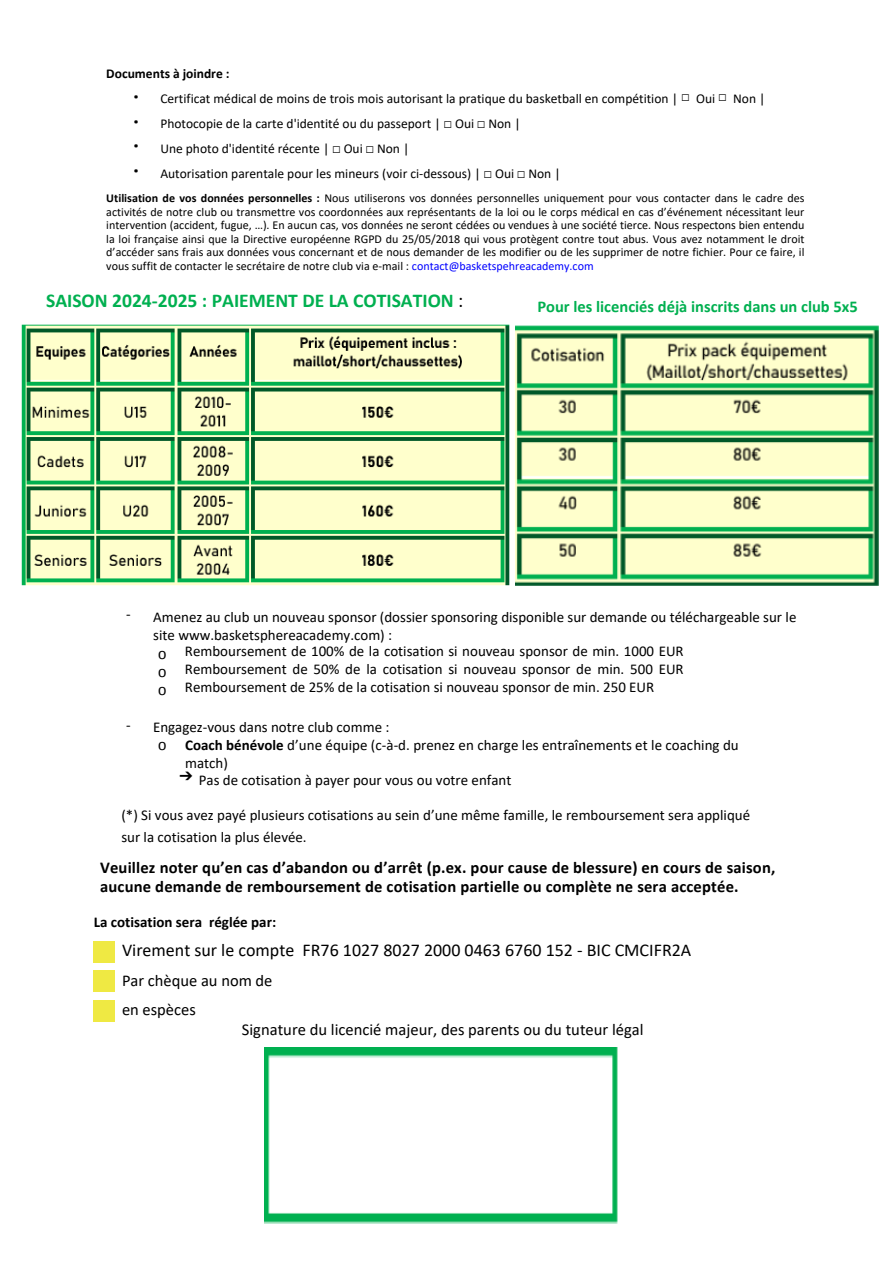
<style>
.page{position:relative;width:894px;height:1264px;background:#fff}
.page>*{position:absolute;margin:0;border:0;box-sizing:border-box;transform-origin:0 0}
.t1{font:700 19.5px "Calibri";color:#00b050}
.t2{font:18px "Calibri";color:#000}
.t3{font:700 16.5px/19.2px "Calibri";letter-spacing:.01em;color:#000}
.t4{font:16.5px/29.2px "Calibri";color:#000}
.t5{font:700 16.5px "Calibri";color:#00b050}
.t6{font:15px/18px "Calibri";color:#000}
.t7{font:700 15px "Calibri";color:#000}
.t8{font:15px/18px "Arimo";color:#000;text-align:justify}
.t9{font:15px "Free Serif";color:#000}
.t10{font:13.5px/24.8px "Calibri";color:#000}
.t11{font:700 13.5px "Calibri";color:#000}
.t12{font:13.5px/24.8px "IBM Plex Sans";color:#000;text-align:justify}
.t13{font:13.5px "Free Mono";color:#000}
.t14{font:12px/13.5px "Calibri";color:#000;text-align:justify}
.s1{font-family:"Free Mono"}
.s2{font-weight:700}
.s3{color:#00f}
.s4{font-weight:400;color:#000}
</style>
<div class="page">
<img style="left:264px;top:1047px;width:353px;height:176px">
<img style="left:21px;top:324px;width:489px;height:262px">
<img style="left:515px;top:325px;width:364px;height:261px">
<div style="left:94px;top:941px;width:21px;height:21px;background:#efe943"></div>
<div style="left:94px;top:970px;width:21px;height:21px;background:#efe943"></div>
<div style="left:94px;top:1000px;width:21px;height:21px;background:#efe943"></div>
<p class="t11" style="left:106px;top:67px;width:125px">Documents à joindre :</p>
<h6 class="t12" style="left:133px;top:83px;width:7px">• • • •</h6>
<h6 class="t10" style="left:160px;top:87px;width:519px">Certificat médical de moins de trois mois autorisant la pratique du basketball en compétition | Photocopie de la carte d'identité ou du passeport | <span class="s1">☐</span> Oui <span class="s1">☐</span> Non |<br>Une photo d'identité récente | <span class="s1">☐</span> Oui <span class="s1">☐</span> Non |<br>Autorisation parentale pour les mineurs (voir ci-dessous) | <span class="s1">☐</span> Oui <span class="s1">☐</span> Non |</h6>
<h1 class="t13" style="left:681px;top:90px;width:10px">☐</h1>
<h6 class="t10" style="left:696px;top:87px;width:21px">Oui</h6>
<h3 class="t13" style="left:718px;top:90px;width:10px">☐</h3>
<p class="t10" style="left:733px;top:87px;width:34px">Non |</p>
<p class="t14" style="left:106px;top:192px;width:699px"><span class="s2">Utilisation de vos données personnelles :</span> Nous utiliserons vos données personnelles uniquement pour vous contacter dans le cadre des activités de notre club ou transmettre vos coordonnées aux représentants de la loi ou le corps médical en cas d’événement nécessitant leur intervention (accident, fugue, …). En aucun cas, vos données ne seront cédées ou vendues à une société tierce. Nous respectons bien entendu la loi française ainsi que la Directive européenne RGPD du 25/05/2018 qui vous protègent contre tout abus. Vous avez notamment le droit d’accéder sans frais aux données vous concernant et de nous demander de les modifier ou de les supprimer de notre fichier. Pour ce faire, il vous suffit de contacter le secrétaire de notre club via e-mail : <span class="s3">contact@basketspehreacademy.com</span></p>
<p class="t1" style="left:46px;top:292px;width:419px">SAISON 2024-2025 : PAIEMENT DE LA COTISATION <span class="s4">:</span></p>
<h2 class="t5" style="left:537px;top:299px;width:322px">Pour les licenciés déjà inscrits dans un club 5x5</h2>
<h4 class="t6" style="left:126px;top:606px;width:6px">-</h4>
<h4 class="t6" style="left:153px;top:609px;width:644px">Amenez au club un nouveau sponsor (dossier sponsoring disponible sur demande ou téléchargeable sur le site www.basketsphereacademy.com) :</h4>
<p class="t8" style="left:158px;top:644px;width:10px">o o o</p>
<h4 class="t6" style="left:185px;top:643px;width:500px;text-align:justify">Remboursement de 100% de la cotisation si nouveau sponsor de min. 1000 EUR Remboursement de 50% de la cotisation si nouveau sponsor de min. 500 EUR Remboursement de 25% de la cotisation si nouveau sponsor de min. 250 EUR</h4>
<p class="t6" style="left:126px;top:717px;width:6px">-</p>
<h4 class="t6" style="left:153px;top:719px;width:238px">Engagez-vous dans notre club comme :</h4>
<p class="t8" style="left:158px;top:735px;width:10px">o</p>
<h4 class="t6" style="left:185px;top:737px;width:555px"><span class="s2">Coach bénévole</span> d’une équipe (c-à-d. prenez en charge les entraînements et le coaching du match)</h4>
<h4 class="t9" style="left:179px;top:768px;width:15px">➔</h4>
<h3 class="t6" style="left:199px;top:772px;width:314px">Pas de cotisation à payer pour vous ou votre enfant</h3>
<h3 class="t6" style="left:121px;top:805px;width:630px;line-height:21.3px">(*) Si vous avez payé plusieurs cotisations au sein d’une même famille, le remboursement sera appliqué sur la cotisation la plus élevée.</h3>
<p class="t3" style="left:100px;top:859px;width:676px">Veuillez noter qu’en cas d’abandon ou d’arrêt (p.ex. pour cause de blessure) en cours de saison, aucune demande de remboursement de cotisation partielle ou complète ne sera acceptée.</p>
<h4 class="t7" style="left:94px;top:916px;width:184px">La cotisation sera réglée par:</h4>
<p class="t2" style="left:122px;top:942px;width:570px">Virement sur le compte FR76 1027 8027 2000 0463 6760 152 - BIC CMCIFR2A</p>
<p class="t4" style="left:122px;top:967px;width:152px">Par chèque au nom de en espèces</p>
<h4 class="t4" style="left:242px;top:1016px;width:403px">Signature du licencié majeur, des parents ou du tuteur légal</h4>
</div>
